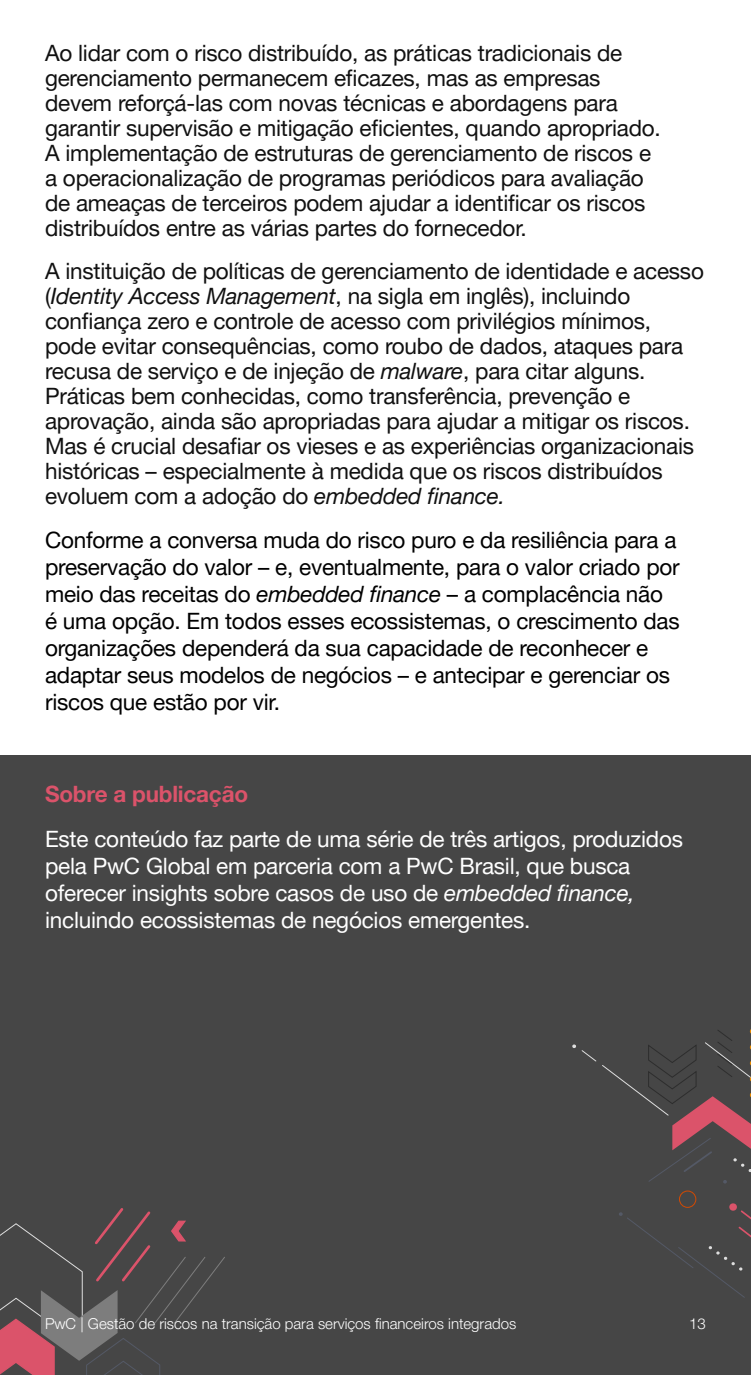
<style>
.page{position:relative;width:751px;height:1375px;background:#fff}
.page>*{position:absolute;margin:0;border:0;box-sizing:border-box;transform-origin:0 0}
.t1{font:22.5px/25px "Helvetica Neue LT Pro";letter-spacing:-.01em;color:#111}
.t2{font:22.5px/27px "Helvetica Neue LT Pro";letter-spacing:-.01em;color:#000}
.t3{font:22.5px/27px "Helvetica Neue LT Pro";letter-spacing:-.01em;color:#fff}
.t4{font:700 22.5px "Helvetica Neue LT Pro";letter-spacing:-.01em;color:#db536a}
.t5{font:300 15px "Helvetica Neue LT Pro";color:#fff}
.s1{font-style:italic}
</style>
<div class="page">
<div style="left:0;top:755px;width:750px;height:620px;background:#464646"></div>
<svg style="left:0;top:1206px;width:225px;height:169px;background:#584d4f"></svg>
<div style="left:678px;top:1191px;width:17px;height:17px;border:1px solid #d14a03;border-radius:50%"></div>
<svg style="left:581px;top:1028px;width:169px;height:156px;background:#514749"></svg>
<svg style="left:572px;top:1044px;width:3px;height:5px"></svg>
<div style="left:618px;top:1202px;width:132px;height:96px;background:#464646"></div>
<p class="t1" style="left:45px;top:40px;width:616px">Ao lidar com o risco distribuído, as práticas tradicionais de gerenciamento permanecem eficazes, mas as empresas devem reforçá-las com novas técnicas e abordagens para garantir supervisão e mitigação eficientes, quando apropriado.<br>A implementação de estruturas de gerenciamento de riscos e a operacionalização de programas periódicos para avaliação de ameaças de terceiros podem ajudar a identificar os riscos distribuídos entre as várias partes do fornecedor.</p>
<p class="t1" style="left:45px;top:258px;width:660px">A instituição de políticas de gerenciamento de identidade e acesso (<span class="s1">Identity Access Management</span>, na sigla em inglês), incluindo confiança zero e controle de acesso com privilégios mínimos, pode evitar consequências, como roubo de dados, ataques para recusa de serviço e de injeção de <span class="s1">malware</span>, para citar alguns.<br>Práticas bem conhecidas, como transferência, prevenção e aprovação, ainda são apropriadas para ajudar a mitigar os riscos.<br>Mas é crucial desafiar os vieses e as experiências organizacionais históricas – especialmente à medida que os riscos distribuídos evoluem com a adoção do <span class="s1">embedded finance.</span></p>
<p class="t2" style="left:45px;top:526px;width:635px">Conforme a conversa muda do risco puro e da resiliência para a preservação do valor – e, eventualmente, para o valor criado por meio das receitas do <span class="s1">embedded finance</span> – a complacência não é uma opção. Em todos esses ecossistemas, o crescimento das organizações dependerá da sua capacidade de reconhecer e adaptar seus modelos de negócios – e antecipar e gerenciar os riscos que estão por vir.</p>
<p class="t4" style="left:45px;top:780px;width:204px">Sobre a publicação</p>
<p class="t3" style="left:45px;top:825px;width:639px">Este conteúdo faz parte de uma série de três artigos, produzidos pela PwC Global em parceria com a PwC Brasil, que busca oferecer insights sobre casos de uso de <span class="s1">embedded finance, </span>incluindo ecossistemas de negócios emergentes.</p>
<p class="t5" style="left:45px;top:1315px;width:472px">PwC | Gestão de riscos na transição para serviços financeiros integrados</p>
<p class="t5" style="left:688px;top:1315px;width:18px">13</p>
</div>
